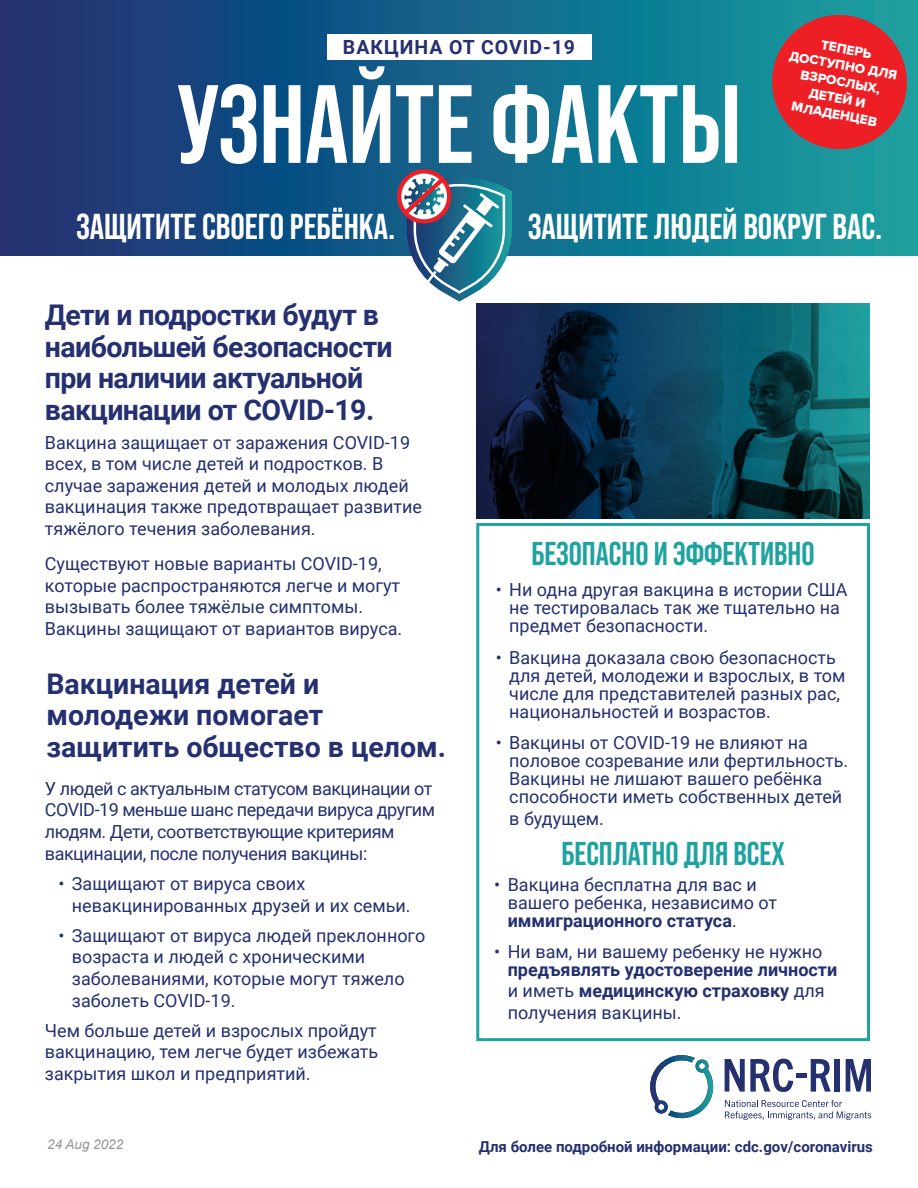
<style>
.page{position:relative;width:918px;height:1188px;background:#fff}
.page>*{position:absolute;margin:0;border:0;box-sizing:border-box;transform-origin:0 0}
.t1{font:700 111px "Bebas Neue Pro";color:#fff}
.t2{font:700 36px "Bebas Neue Pro";color:#fff}
.t3{font:700 33px "Bebas Neue Pro";color:#1fa3a0}
.t4{font:700 28.5px/31.5px "Roboto";letter-spacing:-.02em;color:#253070}
.t5{font:700 28.5px/31.5px "Roboto";color:#253070}
.t6{font:700 19.5px "Roboto";letter-spacing:.05em;color:#253070}
.t7{font:18px/21.6px "Roboto";color:#253070}
.t8{font:18px/21.6px "Roboto";letter-spacing:-.025em;color:#253070}
.t9{font:700 18px/21.3px "Roboto";color:#253070}
.t10{font:700 15px "Roboto";color:#253070}
.t11{font:13.5px/16.5px "Proxima Nova Extrabld";color:#fff;text-align:center}
.t12{font:italic 13.5px "Arial";color:#939598}
.s1{font-weight:700}
.s2{font-weight:400}
</style>
<div class="page">
<svg style="left:0;top:0;width:918px;height:256px;background:#146088"></svg>
<div style="left:327px;top:35px;width:264px;height:25px;background:#fff"></div>
<div style="left:476px;top:523px;width:394px;height:518px;border:3px solid #1fa3a0"></div>
<svg style="left:397px;top:169px;width:115px;height:133px"></svg>
<svg style="left:761px;top:4px;width:157px;height:153px;background:#965056"></svg>
<svg style="left:476px;top:304px;width:394px;height:214px;background:#0c3d50"></svg>
<svg style="left:725px;top:1059px;width:68px;height:33px"></svg>
<div style="left:796px;top:1073px;width:10px;height:5px;background:#25306f"></div>
<svg style="left:811px;top:1059px;width:20px;height:33px"></svg>
<div style="left:835px;top:1059px;width:5px;height:33px;background:#25306f"></div>
<svg style="left:846px;top:1059px;width:25px;height:33px"></svg>
<svg style="left:725px;top:1100px;width:146px;height:19px"></svg>
<svg style="left:650px;top:1055px;width:64px;height:64px"></svg>
<p class="t6" style="left:343px;top:34px;width:234px">ВАКЦИНА ОТ COVID-19</p>
<h1 class="t1" style="left:177px;top:61px;width:567px">УЗНАЙТЕ ФАКТЫ</h1>
<p class="t11" style="left:794px;top:31px;width:111px;rotate:10deg">ТЕПЕРЬ<br>ДОСТУПНО ДЛЯ<br>ВЗРОСЛЫХ,<br>ДЕТЕЙ И<br>МЛАДЕНЦЕВ</p>
<h2 class="t2" style="left:76px;top:206px;width:320px">ЗАЩИТИТЕ СВОЕГО РЕБЁНКА.</h2>
<h3 class="t4" style="left:45px;top:298px;width:349px">Дети и подростки будут в наибольшей безопасности при наличии актуальной вакцинации от COVID-19.</h3>
<p class="t7" style="left:45px;top:431px;width:379px">Вакцина защищает от заражения COVID-19 всех, в том числе детей и подростков. В случае заражения детей и молодых людей вакцинация также предотвращает развитие тяжёлого течения заболевания.</p>
<p class="t7" style="left:45px;top:552px;width:359px">Существуют новые варианты COVID-19, которые распространяются легче и могут вызывать более тяжёлые симптомы.<br>Вакцины защищают от вариантов вируса.</p>
<h3 class="t5" style="left:46px;top:667px;width:401px">Вакцинация детей и молодежи помогает защитить общество в целом.</h3>
<p class="t8" style="left:45px;top:777px;width:392px">У людей с актуальным статусом вакцинации от COVID-19 меньше шанс передачи вируса другим людям. Дети, соответствующие критериям вакцинации, после получения вакцины:</p>
<p class="t7" style="left:72px;top:872px;width:340px;text-indent:-14px">• Защищают от вируса своих невакцинированных друзей и их семьи.</p>
<p class="t7" style="left:72px;top:924px;width:355px;text-indent:-14px">• Защищают от вируса людей преклонного возраста и людей с хроническими заболеваниями, которые могут тяжело заболеть COVID-19.</p>
<p class="t7" style="left:45px;top:1019px;width:335px;text-align:justify">Чем больше детей и взрослых пройдут вакцинацию, тем легче будет избежать закрытия школ и предприятий.</p>
<h2 class="t2" style="left:528px;top:206px;width:356px">ЗАЩИТИТЕ ЛЮДЕЙ ВОКРУГ ВАС.</h2>
<h3 class="t3" style="left:532px;top:534px;width:285px">БЕЗОПАСНО И ЭФФЕКТИВНО</h3>
<p class="t7" style="left:509px;top:580px;width:340px;line-height:18px;text-indent:-14px">• Ни одна другая вакцина в истории США не тестировалась так же тщательно на предмет безопасности.</p>
<p class="t7" style="left:509px;top:648px;width:338px;line-height:18px;text-indent:-14px">• Вакцина доказала свою безопасность для детей, молодежи и взрослых, в том числе для представителей разных рас, национальностей и возрастов.</p>
<p class="t7" style="left:509px;top:733px;width:341px;line-height:18px;text-indent:-14px">• Вакцины от COVID-19 не влияют на половое созревание или фертильность.<br>Вакцины не лишают вашего ребёнка способности иметь собственных детей</p>
<p class="t7" style="left:509px;top:807px;width:96px">в будущем.</p>
<h3 class="t3" style="left:562px;top:835px;width:225px">БЕСПЛАТНО ДЛЯ ВСЕХ</h3>
<p class="t7" style="left:508px;top:875px;width:271px;line-height:18px;text-indent:-14px">• Вакцина бесплатна для вас и вашего ребенка, независимо от <span class="s1">иммиграционного статуса</span>.</p>
<p class="t7" style="left:494px;top:941px;width:330px">• Ни вам, ни вашему ребенку не нужно</p>
<p class="t9" style="left:508px;top:959px;width:331px">предъявлять удостоверение личности <span class="s2">и иметь</span> медицинскую страховку <span class="s2">для получения вакцины.</span></p>
<p class="t12" style="left:47px;top:1135px;width:78px">24 Aug 2022</p>
<p class="t10" style="left:479px;top:1136px;width:396px">Для более подробной информации: cdc.gov/coronavirus</p>
</div>
